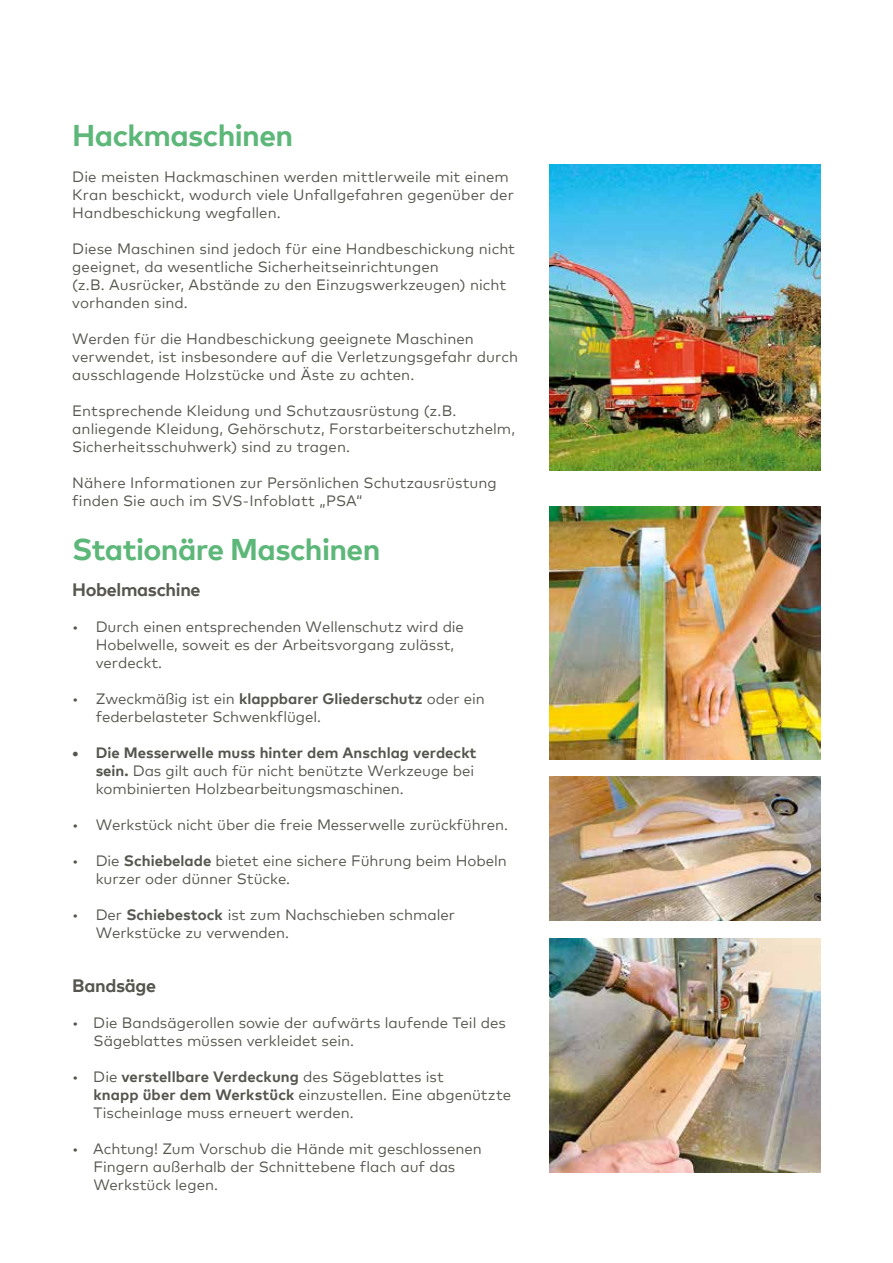
<style>
.page{position:relative;width:893px;height:1263px;background:#fff}
.page>*{position:absolute;margin:0;border:0;box-sizing:border-box;transform-origin:0 0}
.t1{font:700 30px "Mark Offc Pro";letter-spacing:-.02em;color:#5cb779}
.t2{font:700 18px "Mark Offc Pro";letter-spacing:-.02em;color:#56554f}
.t3{font:15px/18px "Mark Offc Pro";color:#56554f}
.s1{font-weight:700}
</style>
<div class="page">
<img style="left:550px;top:164px;width:271px;height:306px">
<img style="left:550px;top:506px;width:271px;height:253px">
<img style="left:550px;top:776px;width:271px;height:144px">
<img style="left:550px;top:938px;width:271px;height:234px">
<h1 class="t1" style="left:72px;top:113px;width:222px">Hackmaschinen</h1>
<p class="t3" style="left:72px;top:167px;width:443px">Die meisten Hackmaschinen werden mittlerweile mit einem<br>Kran beschickt, wodurch viele Unfallgefahren gegenüber der<br>Handbeschickung wegfallen.</p>
<p class="t3" style="left:72px;top:239px;width:444px">Diese Maschinen sind jedoch für eine Handbeschickung nicht geeignet, da wesentliche Sicherheitseinrichtungen<br>(z.B. Ausrücker, Abstände zu den Einzugswerkzeugen) nicht vorhanden sind.</p>
<p class="t3" style="left:72px;top:329px;width:447px">Werden für die Handbeschickung geeignete Maschinen verwendet, ist insbesondere auf die Verletzungsgefahr durch ausschlagende Holzstücke und Äste zu achten.</p>
<p class="t3" style="left:72px;top:401px;width:444px">Entsprechende Kleidung und Schutzausrüstung (z.B. anliegende Kleidung, Gehörschutz, Forstarbeiterschutzhelm,<br>Sicherheitsschuhwerk) sind zu tragen.</p>
<p class="t3" style="left:72px;top:473px;width:426px">Nähere Informationen zur Persönlichen Schutzausrüstung finden Sie auch im SVS- Infoblatt „PSA“</p>
<h1 class="t1" style="left:72px;top:527px;width:310px">Stationäre Maschinen</h1>
<p class="t2" style="left:72px;top:576px;width:130px">Hobelmaschine</p>
<p class="t3" style="left:96px;top:617px;width:370px;text-indent:-23px">• Durch einen entsprechenden Wellenschutz wird die<br>Hobelwelle, soweit es der Arbeitsvorgang zulässt, verdeckt.</p>
<p class="t3" style="left:96px;top:689px;width:391px;text-indent:-23px">• Zweckmäßig ist ein <span class="s1">klappbarer Gliederschutz</span> oder ein federbelasteter Schwenkflügel.</p>
<p class="t3" style="left:96px;top:743px;width:382px;text-indent:-23px"><span class="s1">• Die Messerwelle muss hinter dem Anschlag verdeckt sein.</span> Das gilt auch für nicht benützte Werkzeuge bei kombinierten Holzbearbeitungsmaschinen.</p>
<p class="t3" style="left:72px;top:815px;width:437px">• Werkstück nicht über die freie Messerwelle zurückführen.</p>
<p class="t3" style="left:96px;top:851px;width:413px;text-indent:-23px">• Die <span class="s1">Schiebelade</span> bietet eine sichere Führung beim Hobeln kurzer oder dünner Stücke.</p>
<p class="t3" style="left:96px;top:905px;width:361px;text-indent:-23px">• Der <span class="s1">Schiebestock</span> ist zum Nachschieben schmaler<br>Werkstücke zu verwenden.</p>
<p class="t2" style="left:72px;top:972px;width:85px">Bandsäge</p>
<p class="t3" style="left:94px;top:1013px;width:414px;text-indent:-21px">• Die Bandsägerollen sowie der aufwärts laufende Teil des<br>Sägeblattes müssen verkleidet sein.</p>
<p class="t3" style="left:94px;top:1067px;width:419px;text-indent:-21px">• Die <span class="s1">verstellbare Verdeckung</span> des Sägeblattes ist<br><span class="s1">knapp über dem Werkstück</span> einzustellen. Eine abgenützte<br>Tischeinlage muss erneuert werden.</p>
<p class="t3" style="left:94px;top:1139px;width:390px;text-indent:-21px">• Achtung! Zum Vorschub die Hände mit geschlossenen<br>Fingern außerhalb der Schnittebene flach auf das<br>Werkstück legen.</p>
</div>
